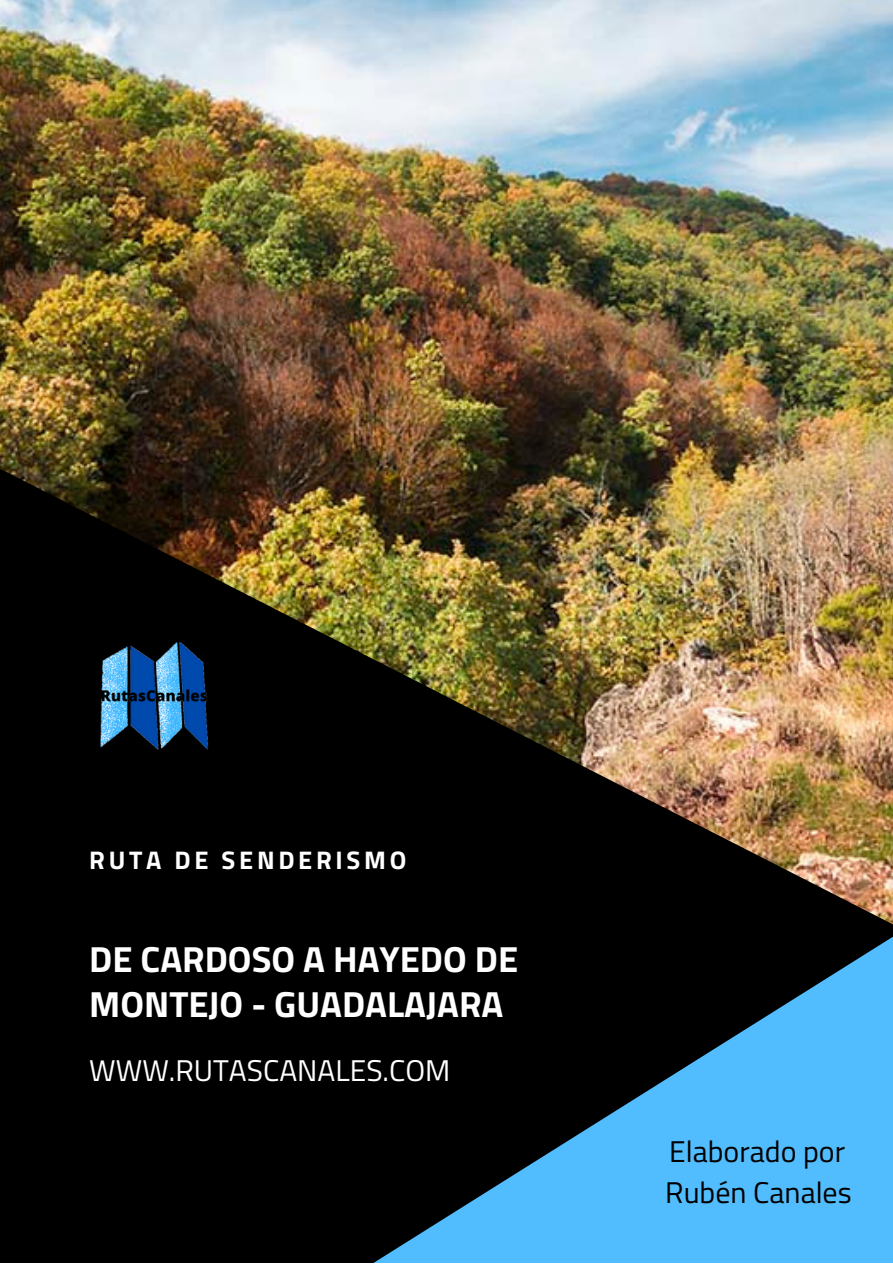
<style>
.page{position:relative;width:893px;height:1264px;background:#fff}
.page>*{position:absolute;margin:0;border:0;box-sizing:border-box;transform-origin:0 0}
.t1{font:700 36.3px/45px "Titillium Web";color:#fff}
.t2{font:30px/41.5px "Titillium Web";color:#000}
.t3{font:30px "Titillium Web";color:#fff}
.t4{font:700 25.5px "Titillium Web";letter-spacing:.145em;color:#fff}
</style>
<div class="page">
<div style="left:0;top:0;width:892px;height:1262px;background:#000"></div>
<img style="left:0;top:0;width:892px;height:426px">
<img style="left:0;top:426px;width:892px;height:490px">
<svg style="left:375px;top:916px;width:517px;height:346px"></svg>
<img style="left:101px;top:642px;width:107px;height:108px">
<p class="t4" style="left:89px;top:840px;width:318px">RUTA DE SENDERISMO</p>
<p class="t1" style="left:89px;top:936px;width:430px">DE CARDOSO A HAYEDO DE<br>MONTEJO - GUADALAJARA</p>
<p class="t3" style="left:89px;top:1047px;width:362px">WWW.RUTASCANALES.COM</p>
<p class="t2" style="left:665px;top:1129px;width:188px">Elaborado por<br>Rubén Canales</p>
</div>
